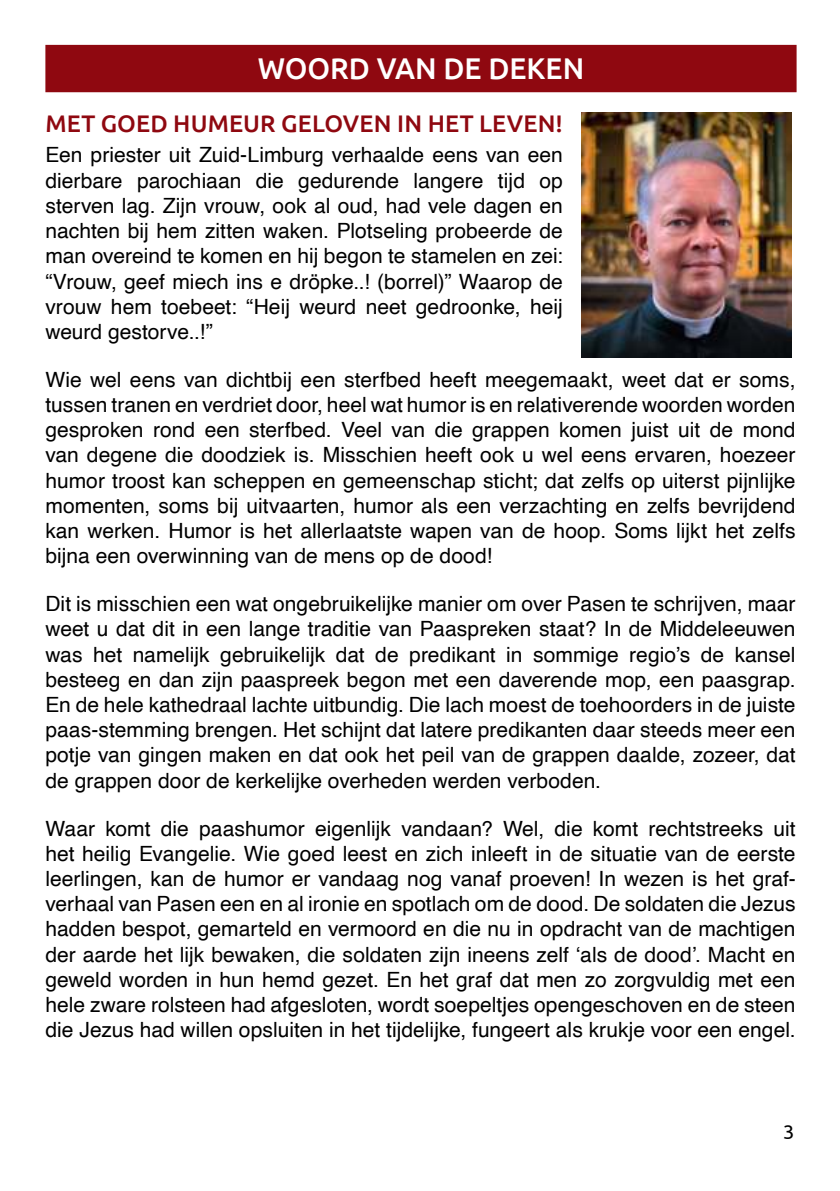
<style>
.page{position:relative;width:840px;height:1191px;background:#fff}
.page>*{position:absolute;margin:0;border:0;box-sizing:border-box;transform-origin:0 0}
.t1{font:500 30px "Ubuntu";color:#fff}
.t2{font:500 24px "Ubuntu";letter-spacing:.01em;color:#8f0810}
.t3{font:21px/25.2px "Helvetica";color:#000;text-align:justify}
.t4{font:20px "Ubuntu";color:#000}
</style>
<div class="page">
<div style="left:45px;top:45px;width:751px;height:47px;background:#8f0810"></div>
<img style="left:581px;top:113px;width:210px;height:244px">
<h1 class="t1" style="left:257px;top:49px;width:328px">WOORD VAN DE DEKEN</h1>
<p class="t2" style="left:45px;top:108px;width:518px">MET GOED HUMEUR GELOVEN IN HET LEVEN!</p>
<p class="t3" style="left:45px;top:144px;width:518px">Een priester uit Zuid-Limburg verhaalde eens van een dierbare parochiaan die gedurende langere tijd op sterven lag. Zijn vrouw, ook al oud, had vele dagen en nachten bij hem zitten waken. Plotseling probeerde de man overeind te komen en hij begon te stamelen en zei: “Vrouw, geef miech ins e dröpke..! (borrel)” Waarop de vrouw hem toebeet: “Heij weurd neet gedroonke, heij weurd gestorve..!”</p>
<p class="t3" style="left:45px;top:369px;width:751px">Wie wel eens van dichtbij een sterfbed heeft meegemaakt, weet dat er soms, tussen tranen en verdriet door, heel wat humor is en relativerende woorden worden gesproken rond een sterfbed. Veel van die grappen komen juist uit de mond van degene die doodziek is. Misschien heeft ook u wel eens ervaren, hoezeer humor troost kan scheppen en gemeenschap sticht; dat zelfs op uiterst pijnlijke momenten, soms bij uitvaarten, humor als een verzachting en zelfs bevrijdend kan werken. Humor is het allerlaatste wapen van de hoop. Soms lijkt het zelfs bijna een overwinning van de mens op de dood!</p>
<p class="t3" style="left:45px;top:593px;width:751px">Dit is misschien een wat ongebruikelijke manier om over Pasen te schrijven, maar weet u dat dit in een lange traditie van Paaspreken staat? In de Middeleeuwen was het namelijk gebruikelijk dat de predikant in sommige regio’s de kansel besteeg en dan zijn paaspreek begon met een daverende mop, een paasgrap.<br>En de hele kathedraal lachte uitbundig. Die lach moest de toehoorders in de juiste paas-stemming brengen. Het schijnt dat latere predikanten daar steeds meer een potje van gingen maken en dat ook het peil van de grappen daalde, zozeer, dat de grappen door de kerkelijke overheden werden verboden.</p>
<p class="t3" style="left:45px;top:817px;width:751px">Waar komt die paashumor eigenlijk vandaan? Wel, die komt rechtstreeks uit het heilig Evangelie. Wie goed leest en zich inleeft in de situatie van de eerste leerlingen, kan de humor er vandaag nog vanaf proeven! In wezen is het graf&shy;verhaal van Pasen een en al ironie en spotlach om de dood. De soldaten die Jezus hadden bespot, gemarteld en vermoord en die nu in opdracht van de machtigen der aarde het lijk bewaken, die soldaten zijn ineens zelf ‘als de dood’. Macht en geweld worden in hun hemd gezet. En het graf dat men zo zorgvuldig met een hele zware rolsteen had afgesloten, wordt soepeltjes opengeschoven en de steen die Jezus had willen opsluiten in het tijdelijke, fungeert als krukje voor een engel.</p>
<p class="t4" style="left:782px;top:1120px;width:13px">3</p>
</div>
